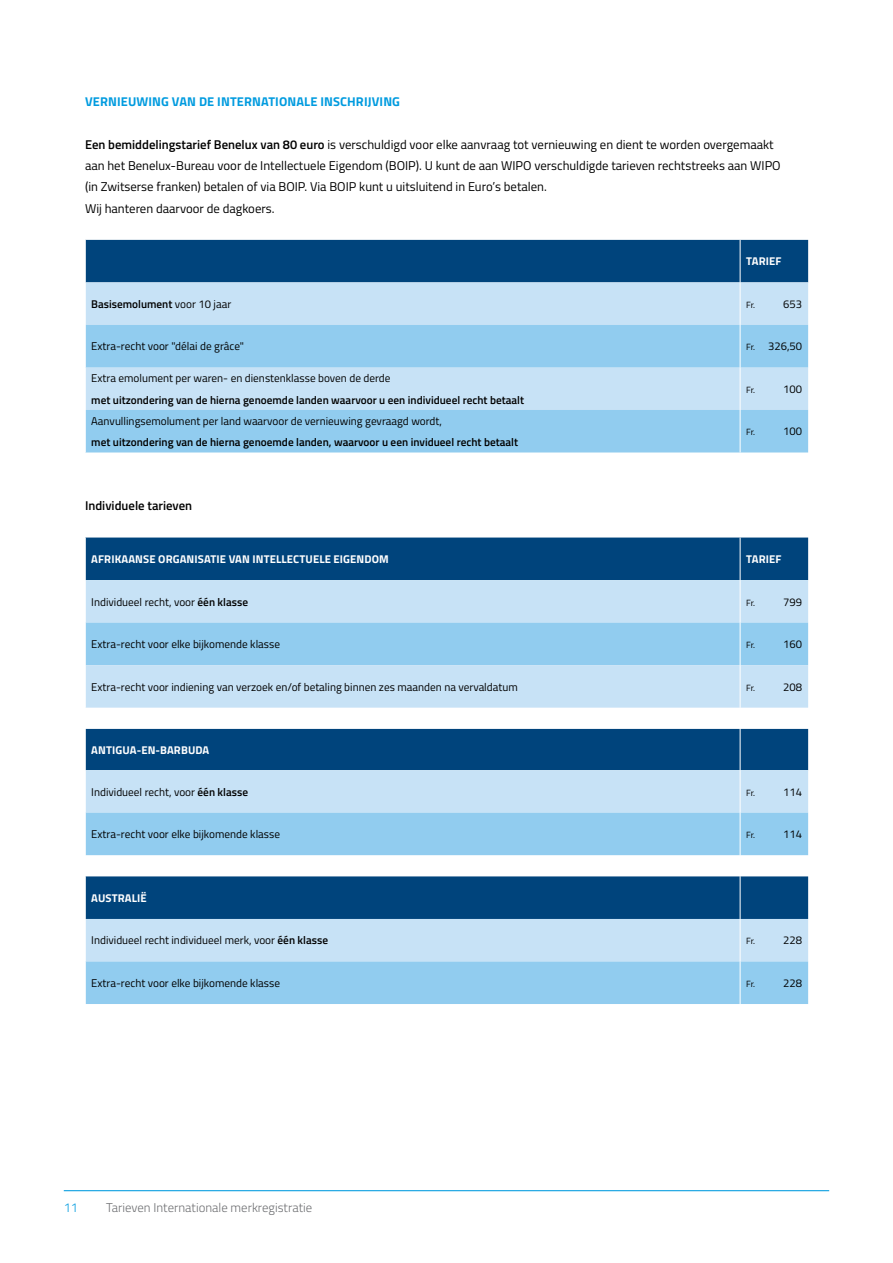
<style>
.page{position:relative;width:893px;height:1263px;background:#fff}
.page>*{position:absolute;margin:0;border:0;box-sizing:border-box;transform-origin:0 0}
.t1{font:12.75px/21.3px "Titillium";color:#000}
.t2{font:700 12.75px "Titillium";letter-spacing:.01em;color:#009bdf}
.t3{font:300 12.75px "Titillium";color:#6d6e71}
.t4{font:600 12.75px "Titillium";color:#000}
.t5{font:300 12.75px "Titillium";color:#009bdf}
.t6{font:11.25px "Titillium";color:#000}
.t7{font:600 11.25px "Titillium";color:#000}
.t8{font:700 11.25px "Titillium";letter-spacing:.01em;color:#fff}
.t9{font:9px "Titillium";letter-spacing:-.02em;color:#000}
.s1{font-weight:600}
.s2{font-weight:400}
.s3{font-size:9px}
</style>
<div class="page">
<hr style="left:64px;top:1190px;width:765px;height:1px;background:#009bdf">
<div style="left:86px;top:240px;width:722px;height:42px;background:#00447c"></div>
<div style="left:86px;top:282px;width:722px;height:43px;background:#c7e2f6"></div>
<svg style="left:86px;top:325px;width:722px;height:127px;background:#a3d3f1"></svg>
<hr style="left:740px;top:240px;width:1px;height:42px;background:#fff">
<hr style="left:740px;top:282px;width:1px;height:43px;background:#fff">
<hr style="left:740px;top:325px;width:1px;height:42px;background:#fff">
<hr style="left:740px;top:367px;width:1px;height:43px;background:#fff">
<hr style="left:740px;top:410px;width:1px;height:42px;background:#fff">
<div style="left:86px;top:537px;width:722px;height:43px;background:#00447c"></div>
<div style="left:86px;top:580px;width:722px;height:43px;background:#c7e2f6"></div>
<svg style="left:86px;top:623px;width:722px;height:381px;background:#80b1d3"></svg>
<hr style="left:740px;top:537px;width:1px;height:43px;background:#fff">
<hr style="left:740px;top:580px;width:1px;height:43px;background:#fff">
<hr style="left:740px;top:623px;width:1px;height:42px;background:#fff">
<svg style="left:85px;top:665px;width:723px;height:64px"></svg>
<hr style="left:740px;top:729px;width:1px;height:41px;background:#fff">
<hr style="left:740px;top:770px;width:1px;height:43px;background:#fff">
<hr style="left:740px;top:813px;width:1px;height:42px;background:#fff">
<svg style="left:740px;top:855px;width:1px;height:21px"></svg>
<hr style="left:740px;top:876px;width:1px;height:43px;background:#fff">
<hr style="left:740px;top:919px;width:1px;height:42px;background:#fff">
<hr style="left:740px;top:961px;width:1px;height:43px;background:#fff">
<p class="t2" style="left:85px;top:92px;width:316px">VERNIEUWING VAN DE INTERNATIONALE INSCHRIJVING</p>
<p class="t1" style="left:85px;top:133px;width:697px"><span class="s1">Een bemiddelingstarief Benelux van 80 euro</span> is verschuldigd voor elke aanvraag tot vernieuwing en dient te worden overgemaakt aan het Benelux-Bureau voor de Intellectuele Eigendom (BOIP). U kunt de aan WIPO verschuldigde tarieven rechtstreeks aan WIPO (in Zwitserse franken) betalen of via BOIP. Via BOIP kunt u uitsluitend in Euro’s betalen.<br>Wij hanteren daarvoor de dagkoers.</p>
<p class="t8" style="left:746px;top:253px;width:37px">TARIEF</p>
<p class="t7" style="left:91px;top:295px;width:141px">Basisemolument <span class="s2">voor 10 jaar</span></p>
<p class="t9" style="left:746px;top:298px;width:11px">Fr.</p>
<p class="t6" style="left:783px;top:296px;width:20px">653</p>
<p class="t6" style="left:91px;top:338px;width:154px">Extra-recht voor "délai de grâce"</p>
<p class="t6" style="left:746px;top:338px;width:58px"><span class="s3">Fr.</span> 326,50</p>
<p class="t6" style="left:91px;top:370px;width:301px">Extra emolument per waren- en dienstenklasse boven de derde</p>
<p class="t7" style="left:91px;top:391px;width:434px">met uitzondering van de hierna genoemde landen waarvoor u een individueel recht betaalt</p>
<p class="t9" style="left:746px;top:383px;width:11px">Fr.</p>
<p class="t6" style="left:783px;top:381px;width:20px">100</p>
<p class="t6" style="left:91px;top:413px;width:352px">Aanvullingsemolument per land waarvoor de vernieuwing gevraagd wordt,</p>
<p class="t7" style="left:91px;top:434px;width:428px">met uitzondering van de hierna genoemde landen, waarvoor u een invidueel recht betaalt</p>
<p class="t4" style="left:85px;top:496px;width:109px">Individuele tarieven</p>
<p class="t9" style="left:746px;top:426px;width:11px">Fr.</p>
<p class="t6" style="left:783px;top:423px;width:20px">100</p>
<p class="t8" style="left:91px;top:550px;width:299px">AFRIKAANSE ORGANISATIE VAN INTELLECTUELE EIGENDOM</p>
<p class="t8" style="left:746px;top:550px;width:37px">TARIEF</p>
<p class="t6" style="left:91px;top:593px;width:158px">Individueel recht, voor <span class="s1">één klasse</span></p>
<p class="t9" style="left:746px;top:596px;width:11px">Fr.</p>
<p class="t6" style="left:783px;top:593px;width:20px">799</p>
<p class="t6" style="left:91px;top:636px;width:190px">Extra-recht voor elke bijkomende klasse</p>
<p class="t9" style="left:746px;top:638px;width:11px">Fr.</p>
<p class="t6" style="left:783px;top:636px;width:20px">160</p>
<p class="t6" style="left:91px;top:678px;width:428px">Extra-recht voor indiening van verzoek en/of betaling binnen zes maanden na vervaldatum</p>
<p class="t9" style="left:746px;top:681px;width:11px">Fr.</p>
<p class="t6" style="left:783px;top:678px;width:20px">208</p>
<p class="t8" style="left:91px;top:741px;width:120px">ANTIGUA-EN-BARBUDA</p>
<p class="t6" style="left:91px;top:783px;width:158px">Individueel recht, voor <span class="s1">één klasse</span></p>
<p class="t9" style="left:746px;top:786px;width:11px">Fr.</p>
<p class="t6" style="left:783px;top:783px;width:20px">114</p>
<p class="t6" style="left:91px;top:826px;width:190px">Extra-recht voor elke bijkomende klasse</p>
<p class="t9" style="left:746px;top:828px;width:11px">Fr.</p>
<p class="t6" style="left:783px;top:826px;width:20px">114</p>
<p class="t8" style="left:91px;top:889px;width:57px">AUSTRALIË</p>
<p class="t6" style="left:91px;top:932px;width:238px">Individueel recht individueel merk, voor <span class="s1">één klasse</span></p>
<p class="t9" style="left:746px;top:935px;width:11px">Fr.</p>
<p class="t6" style="left:783px;top:932px;width:20px">228</p>
<p class="t6" style="left:91px;top:975px;width:190px">Extra-recht voor elke bijkomende klasse</p>
<p class="t9" style="left:746px;top:977px;width:11px">Fr.</p>
<p class="t6" style="left:783px;top:975px;width:20px">228</p>
<p class="t5" style="left:64px;top:1198px;width:16px">11</p>
<p class="t3" style="left:106px;top:1198px;width:207px">Tarieven Internationale merkregistratie</p>
</div>
